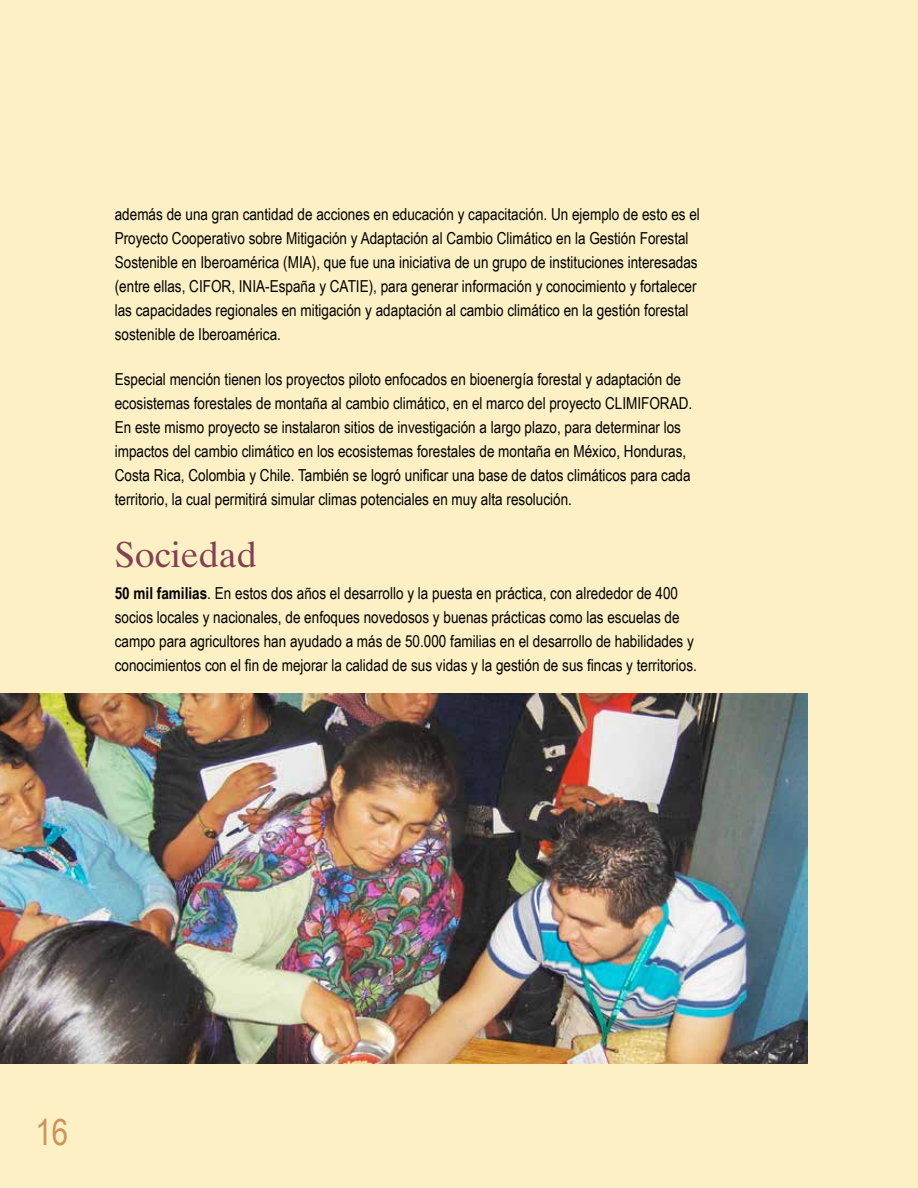
<style>
.page{position:relative;width:918px;height:1188px;background:#fcf0c4}
.page>*{position:absolute;margin:0;border:0;box-sizing:border-box;transform-origin:0 0}
.t1{font:36px "Times Ten";color:#854053}
.t2{font:36px "Arial Narrow";color:#cc9459}
.t3{font:16.5px/24px "Arial Narrow";color:#000}
.s1{font-weight:700}
</style>
<div class="page">
<img style="left:0;top:693px;width:807px;height:371px">
<p class="t3" style="left:115px;top:201px;width:587px">además de una gran cantidad de acciones en educación y capacitación. Un ejemplo de esto es el Proyecto Cooperativo sobre Mitigación y Adaptación al Cambio Climático en la Gestión Forestal Sostenible en Iberoamérica (MIA), que fue una iniciativa de un grupo de instituciones interesadas (entre ellas, CIFOR, INIA-España y CATIE), para generar información y conocimiento y fortalecer las capacidades regionales en mitigación y adaptación al cambio climático en la gestión forestal sostenible de Iberoamérica.</p>
<p class="t3" style="left:115px;top:366px;width:579px">Especial mención tienen los proyectos piloto enfocados en bioenergía forestal y adaptación de ecosistemas forestales de montaña al cambio climático, en el marco del proyecto CLIMIFORAD.<br>En este mismo proyecto se instalaron sitios de investigación a largo plazo, para determinar los impactos del cambio climático en los ecosistemas forestales de montaña en México, Honduras, Costa Rica, Colombia y Chile. También se logró unificar una base de datos climáticos para cada territorio, la cual permitirá simular climas potenciales en muy alta resolución.</p>
<h1 class="t1" style="left:115px;top:534px;width:144px">Sociedad</h1>
<p class="t3" style="left:115px;top:580px;width:584px"><span class="s1">50 mil familias</span>. En estos dos años el desarrollo y la puesta en práctica, con alrededor de 400 socios locales y nacionales, de enfoques novedosos y buenas prácticas como las escuelas de campo para agricultores han ayudado a más de 50.000 familias en el desarrollo de habilidades y conocimientos con el fin de mejorar la calidad de sus vidas y la gestión de sus fincas y territorios.</p>
<h1 class="t2" style="left:35px;top:1106px;width:34px">16</h1>
</div>
